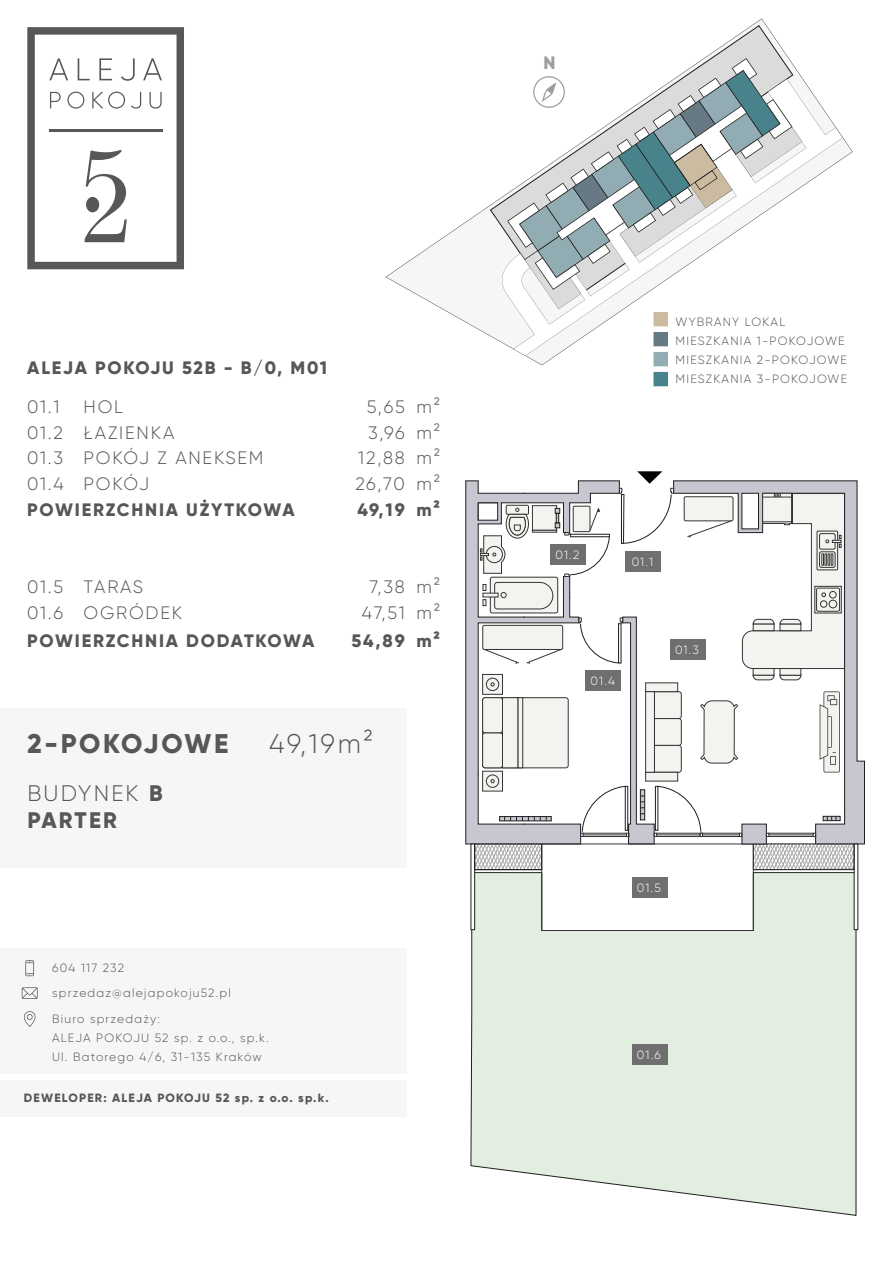
<style>
.page{position:relative;width:893px;height:1263px;background:#fff}
.page>*{position:absolute;margin:0;border:0;box-sizing:border-box;transform-origin:0 0}
.t1{font:800 27px "Gilroy";letter-spacing:.095em;color:#575756}
.t2{font:300 27px "Gilroy";letter-spacing:.1em;color:#575756}
.t3{font:300 22.5px/27px "Gilroy";letter-spacing:.1em;color:#575756}
.t4{font:300 18px/25.5px "Gilroy";letter-spacing:.1em;color:#575756}
.t5{font:800 18px "Gilroy";letter-spacing:.1em;color:#575756}
.t6{font:800 18px "Gilroy";color:#9d9d9c}
.t7{font:300 12px/18.8px "Gilroy";letter-spacing:.1em;color:#575756}
.t8{font:800 12px "Gilroy";letter-spacing:.1em;color:#575756}
.t9{font:300 12px "Gilroy";letter-spacing:.085em;color:#fff}
.s1{font-weight:800}
</style>
<div class="page">
<svg style="left:490px;top:25px;width:299px;height:193px"></svg>
<svg style="left:27px;top:27px;width:157px;height:242px"></svg>
<div style="left:86px;top:197px;width:13px;height:15px;background:#575756;border-radius:50%"></div>
<svg style="left:501px;top:79px;width:342px;height:277px"></svg>
<svg style="left:653px;top:332px;width:15px;height:14px"></svg>
<svg style="left:653px;top:352px;width:15px;height:14px"></svg>
<svg style="left:653px;top:372px;width:15px;height:14px"></svg>
<svg style="left:855px;top:480px;width:10px;height:365px"></svg>
<svg style="left:465px;top:480px;width:10px;height:365px;background:#b6b6c0"></svg>
<svg style="left:470px;top:873px;width:387px;height:343px"></svg>
<div style="left:541px;top:844px;width:212px;height:87px;border:1px solid #343534"></div>
<hr style="left:753px;top:872px;width:103px;height:1px;background:#343534">
<hr style="left:473px;top:872px;width:69px;height:1px;background:#343534">
<svg style="left:470px;top:843px;width:5px;height:87px"></svg>
<svg style="left:854px;top:843px;width:4px;height:87px"></svg>
<div style="left:474px;top:843px;width:68px;height:27px;border:1px solid #1e1e1c"></div>
<svg style="left:475px;top:471px;width:380px;height:399px"></svg>
<div style="left:0;top:708px;width:407px;height:160px;background:#f6f6f6"></div>
<div style="left:0;top:1080px;width:407px;height:37px;background:#f6f6f6"></div>
<div style="left:0;top:949px;width:407px;height:125px;background:#f6f6f6"></div>
<svg style="left:25px;top:960px;width:9px;height:16px"></svg>
<svg style="left:22px;top:987px;width:16px;height:12px"></svg>
<svg style="left:24px;top:1011px;width:11px;height:16px"></svg>
<div style="left:625px;top:551px;width:36px;height:20px;background:#706f6f"></div>
<div style="left:550px;top:544px;width:36px;height:21px;background:#706f6f"></div>
<div style="left:670px;top:639px;width:35px;height:21px;background:#706f6f"></div>
<div style="left:586px;top:670px;width:35px;height:20px;background:#706f6f"></div>
<div style="left:632px;top:877px;width:35px;height:21px;background:#706f6f"></div>
<div style="left:632px;top:1044px;width:35px;height:21px;background:#706f6f"></div>
<svg style="left:507px;top:58px;width:295px;height:268px"></svg>
<h3 class="t5" style="left:27px;top:356px;width:301px">ALEJA POKOJU 52B - B/0, M01</h3>
<h3 class="t4" style="left:27px;top:394px;width:38px">01.1<br>01.2<br>01.3<br>01.4</h3>
<h3 class="t4" style="left:84px;top:394px;width:181px">HOL<br>ŁAZIENKA<br>POKÓJ Z ANEKSEM<br>POKÓJ</h3>
<h3 class="t5" style="left:27px;top:498px;width:269px">POWIERZCHNIA UŻYTKOWA</h3>
<h3 class="t4" style="left:417px;top:394px;width:25px;text-align:justify">m2 m2 m2 m2</h3>
<h3 class="t5" style="left:357px;top:498px;width:84px">49,19 m2</h3>
<h3 class="t4" style="left:355px;top:394px;width:51px;text-align:right">5,65<br>3,96<br>12,88<br>26,70</h3>
<h3 class="t4" style="left:27px;top:574px;width:37px">01.5<br>01.6</h3>
<h3 class="t4" style="left:84px;top:574px;width:100px">TARAS<br>OGRÓDEK</h3>
<h3 class="t4" style="left:362px;top:574px;width:44px;text-align:center">7,38<br>47,51</h3>
<h3 class="t4" style="left:417px;top:574px;width:25px">m2 m2</h3>
<h3 class="t5" style="left:27px;top:629px;width:289px">POWIERZCHNIA DODATKOWA</h3>
<h3 class="t5" style="left:352px;top:629px;width:90px">54,89 m2</h3>
<h1 class="t1" style="left:27px;top:726px;width:203px">2-POKOJOWE</h1>
<h1 class="t2" style="left:269px;top:727px;width:105px">49,19m2</h1>
<h2 class="t3" style="left:27px;top:779px;width:137px">BUDYNEK <span class="s1">B<br>PARTER</span></h2>
<p class="t7" style="left:52px;top:958px;width:74px">604 117 232</p>
<p class="t7" style="left:52px;top:983px;width:180px">sprzedaz@alejapokoju52.pl</p>
<p class="t7" style="left:52px;top:1009px;width:218px">Biuro sprzedaży:<br>ALEJA POKOJU 52 sp. z o.o., sp.k.<br>Ul. Batorego 4/6, 31-135 Kraków</p>
<p class="t8" style="left:24px;top:1090px;width:306px">DEWELOPER: ALEJA POKOJU 52 sp. z o.o. sp.k.</p>
<h3 class="t6" style="left:543px;top:51px;width:14px">N</h3>
<p class="t7" style="left:676px;top:313px;width:173px">WYBRANY LOKAL<br>MIESZKANIA 1-POKOJOWE<br>MIESZKANIA 2-POKOJOWE<br>MIESZKANIA 3-POKOJOWE</p>
<p class="t9" style="left:555px;top:548px;width:25px">01.2</p>
<p class="t9" style="left:632px;top:554px;width:23px">01.1</p>
<p class="t9" style="left:591px;top:673px;width:26px">01.4</p>
<p class="t9" style="left:675px;top:643px;width:25px">01.3</p>
<p class="t9" style="left:637px;top:880px;width:25px">01.5</p>
<p class="t9" style="left:637px;top:1047px;width:25px">01.6</p>
</div>
